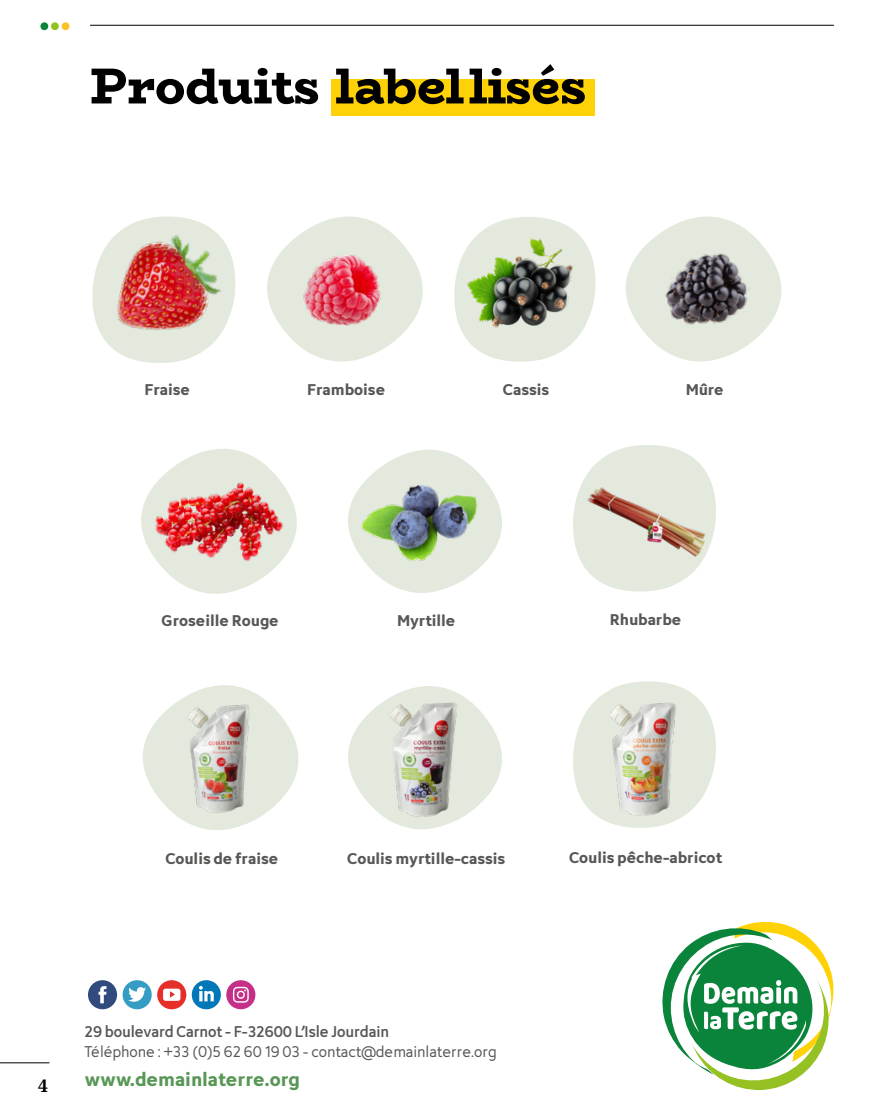
<style>
.page{position:relative;width:893px;height:1117px;background:#fff}
.page>*{position:absolute;margin:0;border:0;box-sizing:border-box;transform-origin:0 0}
.t1{font:800 50.75px "Bio Rhyme";color:#000}
.t2{font:700 19.25px "Avancement 2020";color:#589756}
.t3{font:700 17.5px "Noto Serif";color:#000}
.t4{font:700 15.75px "Avancement 2020";color:#575756}
.t5{font:15.75px "Avancement 2020";color:#575756}
.t6{font:500 15.75px "Avancement 2020";color:#575756}
</style>
<div class="page">
<div style="left:331px;top:79px;width:263px;height:36px;background:#ffd208"></div>
<svg style="left:88px;top:980px;width:29px;height:29px"></svg>
<svg style="left:192px;top:980px;width:63px;height:29px"></svg>
<svg style="left:123px;top:980px;width:63px;height:29px"></svg>
<svg style="left:662px;top:921px;width:172px;height:169px"></svg>
<hr style="left:0;top:1062px;width:49px;height:1px;background:#000">
<hr style="left:90px;top:25px;width:744px;height:1px;background:#000">
<div style="left:62px;top:22px;width:7px;height:8px;background:#fcc124;border-radius:50%"></div>
<div style="left:40px;top:22px;width:8px;height:8px;background:#0a843a;border-radius:50%"></div>
<div style="left:51px;top:22px;width:8px;height:8px;background:#95c11f;border-radius:50%"></div>
<svg style="left:454px;top:217px;width:142px;height:145px"></svg>
<svg style="left:267px;top:216px;width:156px;height:146px"></svg>
<img style="left:292px;top:244px;width:106px;height:96px">
<svg style="left:625px;top:216px;width:157px;height:146px"></svg>
<img style="left:646px;top:234px;width:117px;height:108px">
<svg style="left:348px;top:449px;width:154px;height:144px"></svg>
<svg style="left:348px;top:686px;width:154px;height:143px"></svg>
<svg style="left:573px;top:445px;width:143px;height:146px"></svg>
<img style="left:577px;top:477px;width:135px;height:90px">
<svg style="left:573px;top:681px;width:143px;height:146px"></svg>
<img style="left:600px;top:693px;width:87px;height:133px">
<svg style="left:141px;top:449px;width:156px;height:145px"></svg>
<img style="left:148px;top:473px;width:143px;height:96px">
<svg style="left:143px;top:685px;width:156px;height:145px"></svg>
<img style="left:177px;top:696px;width:84px;height:127px">
<img style="left:92px;top:216px;width:144px;height:147px">
<h1 class="t1" style="left:90px;top:46px;width:498px">Produits labellisés</h1>
<p class="t4" style="left:144px;top:376px;width:47px">Fraise</p>
<p class="t4" style="left:307px;top:376px;width:80px">Framboise</p>
<p class="t4" style="left:503px;top:376px;width:48px">Cassis</p>
<p class="t4" style="left:686px;top:376px;width:40px">Mûre</p>
<p class="t4" style="left:162px;top:606px;width:119px">Groseille Rouge</p>
<p class="t4" style="left:397px;top:606px;width:60px">Myrtille</p>
<p class="t4" style="left:610px;top:606px;width:73px">Rhubarbe</p>
<p class="t4" style="left:165px;top:844px;width:114px">Coulis de fraise</p>
<p class="t4" style="left:347px;top:844px;width:159px">Coulis myrtille-cassis</p>
<p class="t3" style="left:38px;top:1072px;width:11px">4</p>
<p class="t6" style="left:85px;top:1020px;width:306px">29 boulevard Carnot - F-32600 L’Isle Jourdain</p>
<p class="t5" style="left:85px;top:1039px;width:413px">Téléphone : +33 (0)5 62 60 19 03 - contact@demainlaterre.org</p>
<p class="t2" style="left:85px;top:1062px;width:217px">www.demainlaterre.org</p>
<p class="t4" style="left:569px;top:843px;width:154px">Coulis pêche-abricot</p>
</div>
